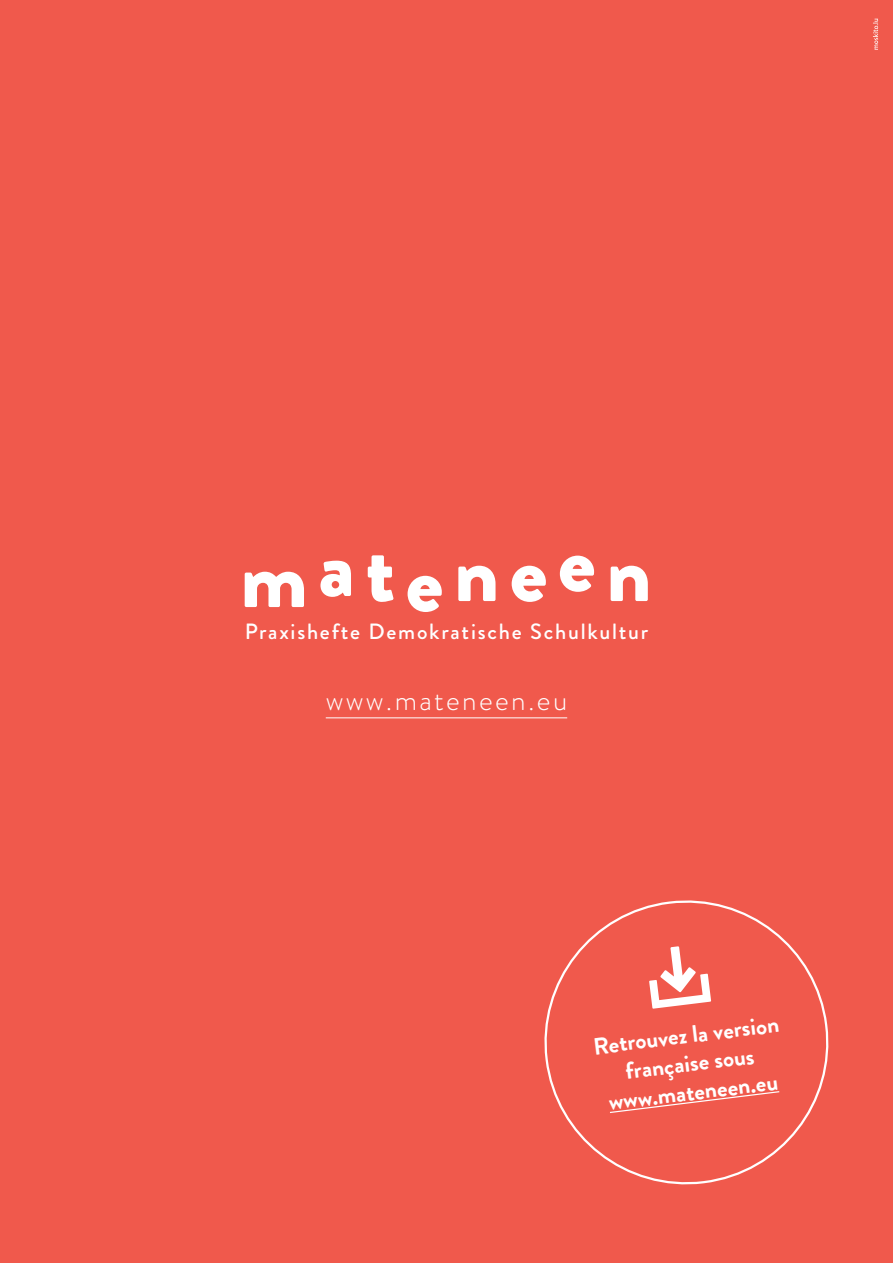
<style>
.page{position:relative;width:893px;height:1263px;background:#f0594c}
.page>*{position:absolute;margin:0;border:0;box-sizing:border-box;transform-origin:0 0}
.t1{font:300 29.25px "Brandon Grotesque";letter-spacing:.08em;color:#fff}
.t2{font:700 23.7px/28.5px "Brandon Grotesque";color:#fff;text-align:center}
.t3{font:500 22.05px "Brandon Grotesque";letter-spacing:.08em;color:#fff}
</style>
<div class="page">
<svg style="left:245px;top:555px;width:403px;height:57px"></svg>
<hr style="left:326px;top:718px;width:241px;height:1px;background:#fff">
<svg style="left:544px;top:900px;width:285px;height:285px"></svg>
<svg style="left:609px;top:1090px;width:172px;height:24px"></svg>
<svg style="left:649px;top:946px;width:62px;height:63px"></svg>
<svg style="left:873px;top:19px;width:5px;height:31px"></svg>
<p class="t3" style="left:245px;top:617px;width:405px">Praxishefte Demokratische Schulkultur</p>
<p class="t1" style="left:326px;top:680px;width:243px">www.mateneen.eu</p>
<p class="t2" style="left:592px;top:1033px;width:188px;rotate:-7deg">Retrouvez la version française sous www.mateneen.eu</p>
</div>
